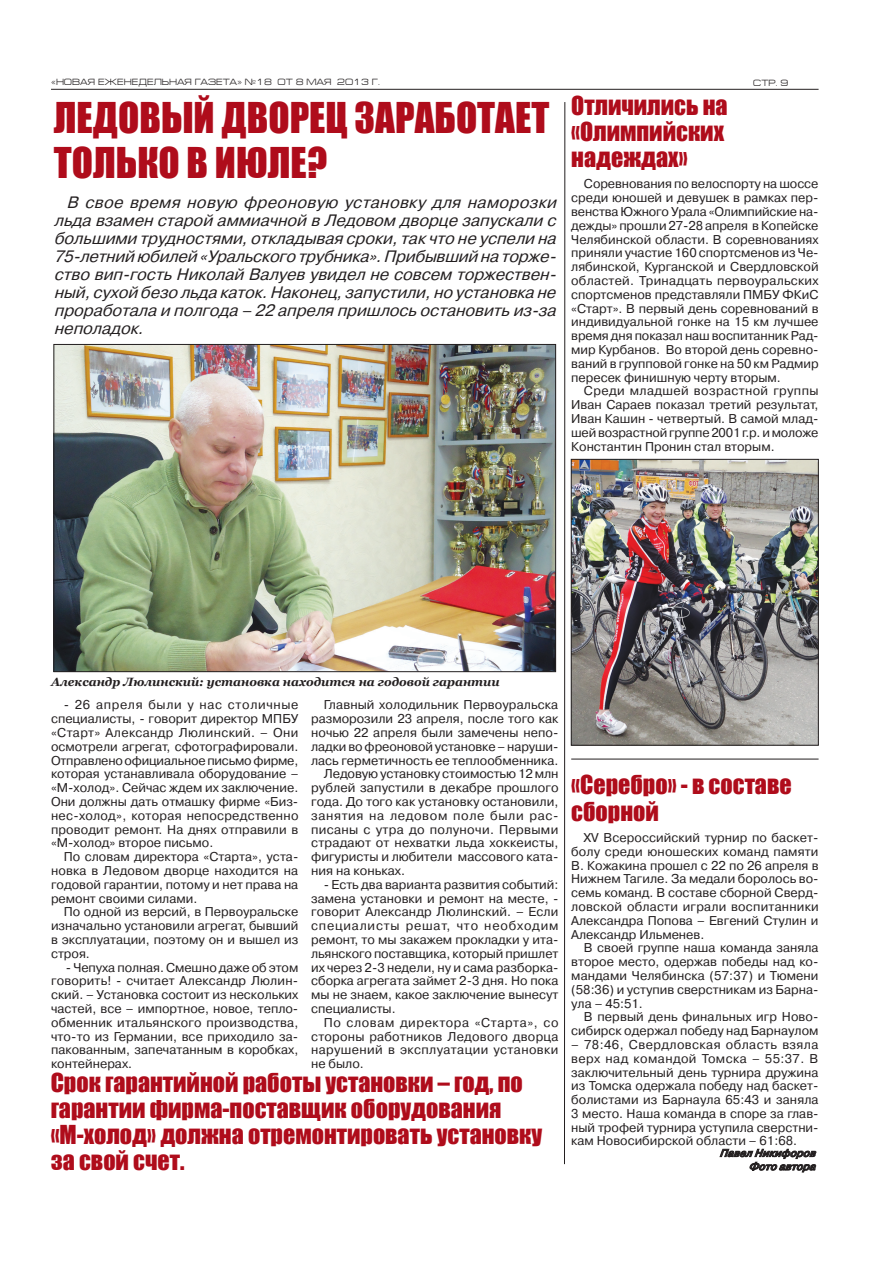
<style>
.page{position:relative;width:893px;height:1263px;background:#fff}
.page>*{position:absolute;margin:0;border:0;box-sizing:border-box;transform-origin:0 0}
.t1{font:39px/45px "Impact";color:#af0c1b}
.t2{font:24px/26.2px "Impact";color:#af0c1b}
.t3{font:italic 16.5px/18px "Pragmatica C";color:#231f20;text-align:justify}
.t4{font:12.75px/13.8px "Pragmatica C";color:#231f20;text-align:justify}
.t5{font:12.75px "Pragmatica C";letter-spacing:.025em;color:#231f20}
.t6{font:12.75px "Pragmatica C";letter-spacing:.045em;color:#231f20}
.t7{font:italic 700 12px "Georgia";color:#231f20}
.t8{font:italic 700 10.5px/13.5px "Pragmatica Light C";color:#231f20;text-align:right}
.t9{font:9px "Europe Ext";color:#231f20}
</style>
<div class="page">
<hr style="left:51px;top:89px;width:768px;height:1px;background:#231f20">
<svg style="left:719px;top:1148px;width:98px;height:25px"></svg>
<hr style="left:564px;top:102px;width:1px;height:1062px;background:#231f20">
<img style="left:56px;top:346px;width:498px;height:324px">
<div style="left:54px;top:344px;width:502px;height:328px;border:1px solid #231f20"></div>
<img style="left:573px;top:461px;width:244px;height:282px">
<div style="left:571px;top:459px;width:248px;height:286px;border:1px solid #231f20"></div>
<hr style="left:571px;top:759px;width:248px;height:1px;background:#231f20">
<p class="t9" style="left:51px;top:77px;width:330px">«Новая еженедельная газета» №18 от 8 мая 2013 г.</p>
<p class="t9" style="left:753px;top:78px;width:37px">стр. 9</p>
<h1 class="t1" style="left:54px;top:94px;width:497px">Ледовый дворец заработает только в июле?</h1>
<p class="t3" style="left:54px;top:194px;width:508px;text-indent:13px">В свое время новую фреоновую установку для наморозки льдавзамен старой аммиачной вледовом дворце запускали с большими трудностями,откладываясроки,такчто не успели на 75-летний юбилей «Уральскоготрубника».Прибывший наторже&shy;ство вип-гостьНиколай Валуевувиделне совсем торжествен&shy;ный,сухой безо льдакаток.Наконец,запустили,но установкане проработалаи полгода– 22 апреляпришлосьостановитьиз-за неполадок.</p>
<h2 class="t2" style="left:571px;top:91px;width:158px">Отличились на «Олимпийских надеждах»</h2>
<p class="t4" style="left:571px;top:177px;width:249px;text-indent:13px">Соревнования по велоспорту на шоссе среди юношей и девушек в рамках пер&shy;венства южного Урала «Олимпийские на&shy;дежды» прошли 27-28 апреля в Копейске Челябинской области. В соревнованиях приняли участие 160 спортсменов из Че&shy;лябинской, Курганской и Свердловской областей. Тринадцать первоуральских спортсменов представляли ПМ БУ ФКиС «Старт». В первый день соревнований в индивидуальной гонке на 15 км лучшее время дня показал наш воспитанник Рад&shy;мир Курбанов. Во второй день соревно&shy;ваний в групповой гонке на 50 км Радмир пересек финишную черту вторым.</p>
<p class="t4" style="left:571px;top:384px;width:249px;text-indent:13px">Среди младшей возрастной группы Иван Сараев показал третий результат, Иван Кашин - четвертый. В самой млад&shy;шей возрастной группе 2001 г.р. и моложе Константин Пронин стал вторым.</p>
<p class="t7" style="left:51px;top:674px;width:450px">Александр Люлинский: установка находится на годовой гарантии</p>
<p class="t4" style="left:51px;top:698px;width:249px;text-indent:13px">- 26 апреля были у нас столичные специалисты, - говорит директор М ПБУ «Старт» Александр Люлинский. – Они осмотрели агрегат, сфотографировали.<br>Отправлено официальное письмо фирме, которая устанавливала оборудование – «М -холод». Сейчас ждем их заключение.<br>Они должны дать отмашку фирме «Биз&shy;нес-холод», которая непосредственно проводит ремонт. На днях отправили в «М -холод» второе письмо.</p>
<p class="t4" style="left:51px;top:850px;width:249px;text-indent:13px">По словам директора «Старта», уста&shy;новка в ледовом дворце находится на годовой гарантии, потому и нет права на ремонт своими силами.</p>
<p class="t4" style="left:51px;top:905px;width:249px;text-indent:13px">По одной из версий, в Первоуральске изначально установили агрегат, бывший в эксплуатации, поэтому он и вышел из строя.</p>
<p class="t4" style="left:51px;top:960px;width:249px;text-indent:15px">- Чепуха полная. Смешно даже об этом говорить! - считает Александр Люлин&shy;ский. – Установка состоит из нескольких частей, все – импортное, новое, тепло&shy;обменник итальянского производства, что-то из Германии, все приходило за&shy;пакованным, запечатанным в коробках, контейнерах.</p>
<p class="t4" style="left:324px;top:698px;width:236px">Главный холодильник Первоуральска</p>
<p class="t4" style="left:311px;top:712px;width:249px">разморозили 23 апреля, после того как</p>
<p class="t4" style="left:311px;top:726px;width:249px">ночью 22 апреля были замечены непо-</p>
<p class="t4" style="left:311px;top:740px;width:249px">ладки во фреоновой установке – наруши-</p>
<p class="t4" style="left:311px;top:753px;width:249px">лась герметичность ее теплообменника.</p>
<p class="t4" style="left:324px;top:767px;width:236px">Ледовую установку стоимостью 12 млн</p>
<p class="t4" style="left:311px;top:781px;width:249px">рублей запустили в декабре прошлого</p>
<p class="t4" style="left:311px;top:795px;width:249px">года. До того как установку остановили,</p>
<p class="t6" style="left:311px;top:808px;width:249px">занятия на ледовом поле были рас-</p>
<p class="t5" style="left:311px;top:822px;width:249px">писаны с утра до полуночи. Первыми</p>
<p class="t4" style="left:311px;top:836px;width:249px">страдают от нехватки льда хоккеисты,</p>
<p class="t4" style="left:311px;top:850px;width:249px">фигуристы и любители массового ката-</p>
<p class="t4" style="left:311px;top:864px;width:95px">ния на коньках.</p>
<p class="t4" style="left:311px;top:878px;width:249px;text-indent:13px">- Есть два варианта развития событий: замена установки и ремонт на месте, - говорит Александр Люлинский. – Если специалисты решат, что необходим ремонт, то мы закажем прокладки у ита&shy;льянского поставщика, который пришлет их через 2-3 недели, ну и сама разборка&shy;сборка агрегата займет 2-3 дня. Но пока мы не знаем, какое заключение вынесут специалисты.</p>
<p class="t4" style="left:311px;top:1015px;width:249px;text-indent:13px">По словам директора «Старта», со стороны работников ледового дворца нарушений в эксплуатации установки не было.</p>
<h2 class="t2" style="left:51px;top:1068px;width:493px">Срок гарантийной работы установки – год, по гарантии фирма-поставщик оборудования «М-холод» должна отремонтировать установку за свой счет.</h2>
<h2 class="t2" style="left:571px;top:771px;width:222px">«Серебро» - в составе сборной</h2>
<p class="t4" style="left:571px;top:831px;width:249px;text-indent:13px">XV Всероссийский турнир по баскет&shy;болу среди юношеских команд памяти В. Кожакина прошел с 22 по 26 апреля в Нижнем Тагиле. За медали боролось во&shy;семь команд. В составе сборной Сверд&shy;ловской области играли воспитанники Александра Попова – Евгений Стулин и Александр Ильменев.</p>
<p class="t4" style="left:571px;top:941px;width:249px;text-indent:13px">В своей группе наша команда заняла второе место, одержав победы над ко&shy;мандами Челябинска (57:37) и Тюмени (58:36) и уступив сверстникам из Барна&shy;ула – 45:51.</p>
<p class="t4" style="left:571px;top:1010px;width:249px;text-align:right">В первый день финальных игр Ново&shy;сибирск одержал победу над Барнаулом</p>
<p class="t4" style="left:571px;top:1038px;width:249px">– 78:46, Свердловская область взяла верх над командой Томска – 55:37. В заключительный день турнира дружина из Томска одержала победу над баскет&shy;болистами из Барнаула 65:43 и заняла 3 место. Наша команда в споре за глав&shy;ный трофей турнира уступила сверстни&shy;кам Новосибирской области – 61:68.</p>
<p class="t8" style="left:719px;top:1146px;width:101px">ПавелНикифоров<br>Фотоавтора</p>
</div>
